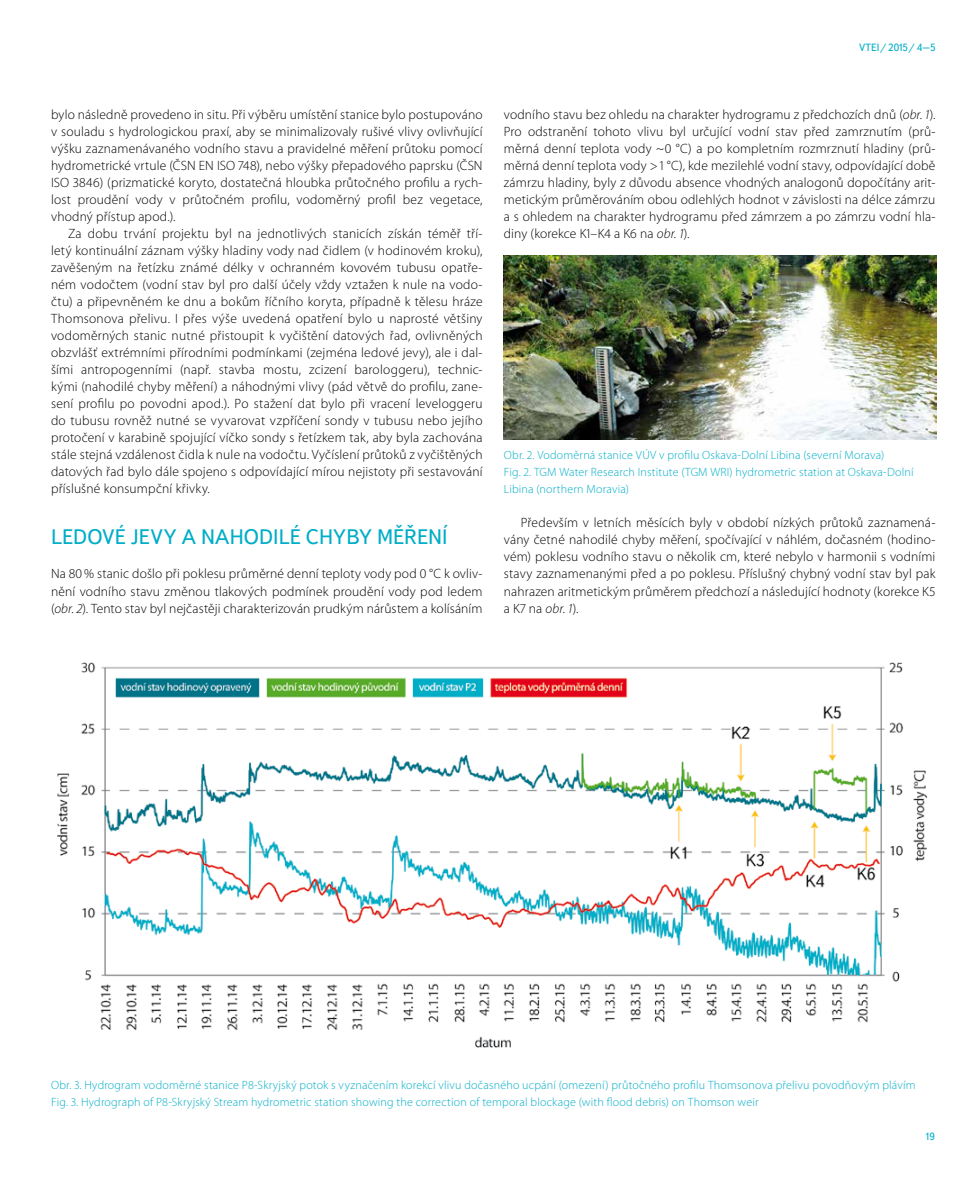
<style>
.page{position:relative;width:978px;height:1191px;background:#fff}
.page>*{position:absolute;margin:0;border:0;box-sizing:border-box;transform-origin:0 0}
.t1{font:21px "Textbook New";letter-spacing:.005em;color:#00aec7}
.t2{font:300 13.5px/17px "Myriad Pro";letter-spacing:.01em;color:#000;text-align:justify}
.t3{font:300 12px/17px "Myriad Pro";letter-spacing:.015em;color:#00aec7}
.t4{font:10.5px "Textbook New";color:#00aec7}
.s1{font-style:italic}
</style>
<div class="page">
<img style="left:504px;top:255px;width:432px;height:184px">
<img style="left:57px;top:662px;width:871px;height:386px">
<p class="t4" style="left:859px;top:41px;width:78px">VTEI/ 2015/ 4–5</p>
<p class="t2" style="left:51px;top:106px;width:433px">bylo následně provedeno in situ. Při výběru umístění stanice bylo postupováno v souladu s hydrologickou praxí, aby se minimalizovaly rušivé vlivy ovlivňující výšku zaznamenávaného vodního stavu a pravidelné měření průtoku pomocí hydrometrické vrtule (ČSN EN ISO 748), nebo výšky přepadového paprsku (ČSN ISO 3846) (prizmatické koryto, dostatečná hloubka průtočného profilu a rych&shy;lost proudění vody v průtočném profilu, vodoměrný profil bez vegetace, vhodný přístup apod.).</p>
<p class="t2" style="left:51px;top:225px;width:433px;text-indent:17px">Za dobu trvání projektu byl na jednotlivých stanicích získán téměř tří&shy;letý kontinuální záznam výšky hladiny vody nad čidlem (v hodinovém kroku), zavěšeným na řetízku známé délky v ochranném kovovém tubusu opatře&shy;ném vodočtem (vodní stav byl pro další účely vždy vztažen k nule na vodo&shy;čtu) a připevněném ke dnu a bokům říčního koryta, případně k tělesu hráze Thomsonova přelivu. I přes výše uvedená opatření bylo u naprosté většiny vodoměrných stanic nutné přistoupit k vyčištění datových řad, ovlivněných obzvlášť extrémními přírodními podmínkami (zejména ledové jevy), ale i dal&shy;šími antropogenními (např. stavba mostu, zcizení barologgeru), technic&shy;kými (nahodilé chyby měření) a náhodnými vlivy (pád větvě do profilu, zane&shy;sení profilu po povodni apod.). Po stažení dat bylo při vracení leveloggeru do tubusu rovněž nutné se vyvarovat vzpříčení sondy v tubusu nebo jejího protočení v karabině spojující víčko sondy s řetízkem tak, aby byla zachována stále stejná vzdálenost čidla k nule na vodočtu. Vyčíslení průtoků z vyčištěných datových řad bylo dále spojeno s odpovídající mírou nejistoty při sestavování příslušné konsumpční křivky.</p>
<h1 class="t1" style="left:51px;top:524px;width:398px">LEDOVÉ JEVY A NAHODILÉ CHYBY MĚŘENÍ</h1>
<p class="t2" style="left:51px;top:565px;width:433px">Na 80% stanic došlo při poklesu průměrné denní teploty vody pod 0 °C k ovliv&shy;nění vodního stavu změnou tlakových podmínek proudění vody pod ledem (<span class="s1">obr. 2</span>). Tento stav byl nejčastěji charakterizován prudkým nárůstem a kolísáním</p>
<p class="t2" style="left:504px;top:106px;width:433px">vodního stavu bez ohledu na charakter hydrogramu z předchozích dnů (<span class="s1">obr. 1</span>).<br>Pro odstranění tohoto vlivu byl určující vodní stav před zamrznutím (prů&shy;měrná denní teplota vody ~0 °C) a po kompletním rozmrznutí hladiny (prů&shy;měrná denní teplota vody &gt;1 °C), kde mezilehlé vodní stavy, odpovídající době zámrzu hladiny, byly z důvodu absence vhodných analogonů dopočítány arit&shy;metickým průměrováním obou odlehlých hodnot v závislosti na délce zámrzu a s ohledem na charakter hydrogramu před zámrzem a po zámrzu vodní hla&shy;diny (korekce K1–K4 a K6 na <span class="s1">obr. 1</span>).</p>
<p class="t3" style="left:504px;top:447px;width:411px">Obr. 2. Vodoměrná stanice VÚV v profilu Oskava-Dolní Libina (severní Morava)<br>Fig. 2. TGM Water Research Institute (TGM WRI) hydrometric station at Oskava-Dolní<br>Libina (northern Moravia)</p>
<p class="t2" style="left:504px;top:514px;width:433px;text-indent:17px">Především v letních měsících byly v období nízkých průtoků zaznamená&shy;vány četné nahodilé chyby měření, spočívající v náhlém, dočasném (hodino&shy;vém) poklesu vodního stavu o několik cm, které nebylo v harmonii s vodními stavy zaznamenanými před a po poklesu. Příslušný chybný vodní stav byl pak nahrazen aritmetickým průměrem předchozí a následující hodnoty (korekce K5 a K7 na <span class="s1">obr. 1</span>).</p>
<p class="t3" style="left:51px;top:1076px;width:866px">Obr. 3. Hydrogram vodoměrné stanice P8-Skryjský potok s vyznačením korekcí vlivu dočasného ucpání (omezení) průtočného profilu Thomsonova přelivu povodňovým plávím<br>Fig. 3. Hydrograph of P8-Skryjský Stream hydrometric station showing the correction of temporal blockage (with flood debris) on Thomson weir</p>
<p class="t4" style="left:925px;top:1130px;width:12px">19</p>
</div>
